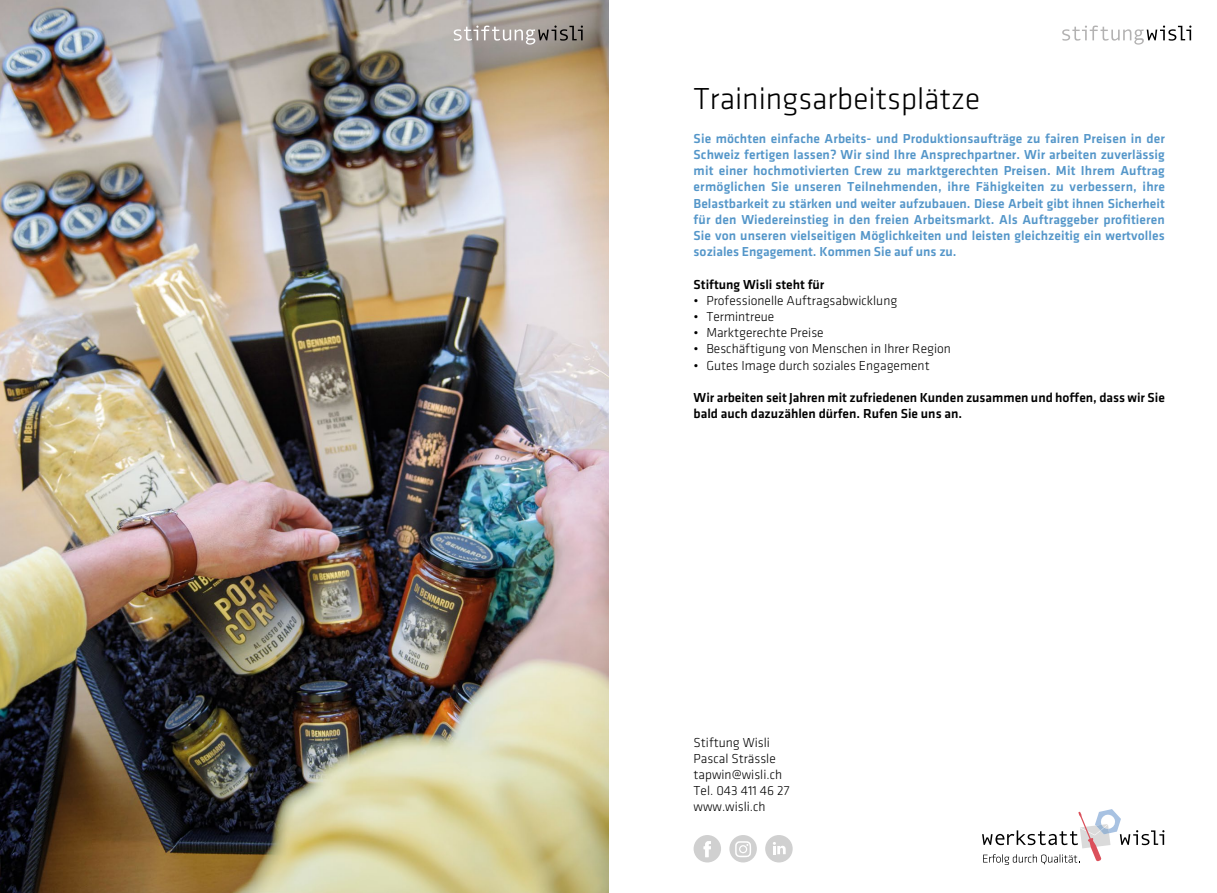
<style>
.page{position:relative;width:1217px;height:893px;background:#fff}
.page>*{position:absolute;margin:0;border:0;box-sizing:border-box;transform-origin:0 0}
.t1{font:300 31.5px "Klavika";color:#000}
.t2{font:500 13.5px/16.2px "Klavika";color:#5496c9;text-align:justify}
.t3{font:300 13.5px/16.2px "Klavika";color:#000}
.t4{font:500 13.5px/16.2px "Klavika";color:#000}
</style>
<div class="page">
<img style="left:0;top:0;width:608px;height:893px">
<svg style="left:453px;top:26px;width:130px;height:19px;background:#a39e9a"></svg>
<svg style="left:693px;top:835px;width:28px;height:27px"></svg>
<div style="left:729px;top:835px;width:27px;height:27px;background:#d0d0d0;border-radius:50%"></div>
<div style="left:765px;top:835px;width:27px;height:27px;background:#d0d0d0;border-radius:50%"></div>
<svg style="left:735px;top:841px;width:16px;height:16px"></svg>
<svg style="left:773px;top:842px;width:12px;height:12px"></svg>
<svg style="left:1062px;top:26px;width:129px;height:19px"></svg>
<svg style="left:982px;top:809px;width:182px;height:56px"></svg>
<h1 class="t1" style="left:693px;top:79px;width:288px">Trainingsarbeitsplätze</h1>
<p class="t2" style="left:693px;top:130px;width:473px">Sie möchten einfache Arbeits- und Produktionsaufträge zu fairen Preisen in der Schweiz fertigen lassen? Wir sind Ihre Ansprechpartner. Wir arbeiten zuverlässig mit einer hochmotivierten Crew zu marktgerechten Preisen. Mit Ihrem Auftrag ermöglichen Sie unseren Teilnehmenden, ihre Fähigkeiten zu verbessern, ihre Belastbarkeit zu stärken und weiter aufzubauen. Diese Arbeit gibt ihnen Sicherheit für den Wiedereinstieg in den freien Arbeitsmarkt. Als Auftraggeber profitieren Sie von unseren vielseitigen Möglichkeiten und leisten gleichzeitig ein wertvolles soziales Engagement. Kommen Sie auf uns zu.</p>
<p class="t4" style="left:693px;top:276px;width:132px">Stiftung Wisli steht für</p>
<p class="t3" style="left:693px;top:292px;width:205px">• Professionelle Auftragsabwicklung</p>
<p class="t3" style="left:693px;top:308px;width:82px">• Termintreue</p>
<p class="t3" style="left:693px;top:325px;width:132px">• Marktgerechte Preise</p>
<p class="t3" style="left:693px;top:341px;width:259px">• Beschäftigung von Menschen in Ihrer Region</p>
<p class="t3" style="left:693px;top:357px;width:237px">• Gutes Image durch soziales Engagement</p>
<p class="t4" style="left:693px;top:389px;width:472px">Wir arbeiten seit Jahren mit zufriedenen Kunden zusammen und hoffen, dass wir Sie bald auch dazuzählen dürfen. Rufen Sie uns an.</p>
<p class="t3" style="left:693px;top:734px;width:97px">Stiftung Wisli<br>Pascal Strässle tapwin@wisli.ch<br>Tel. 043 411 46 27 www.wisli.ch</p>
</div>
